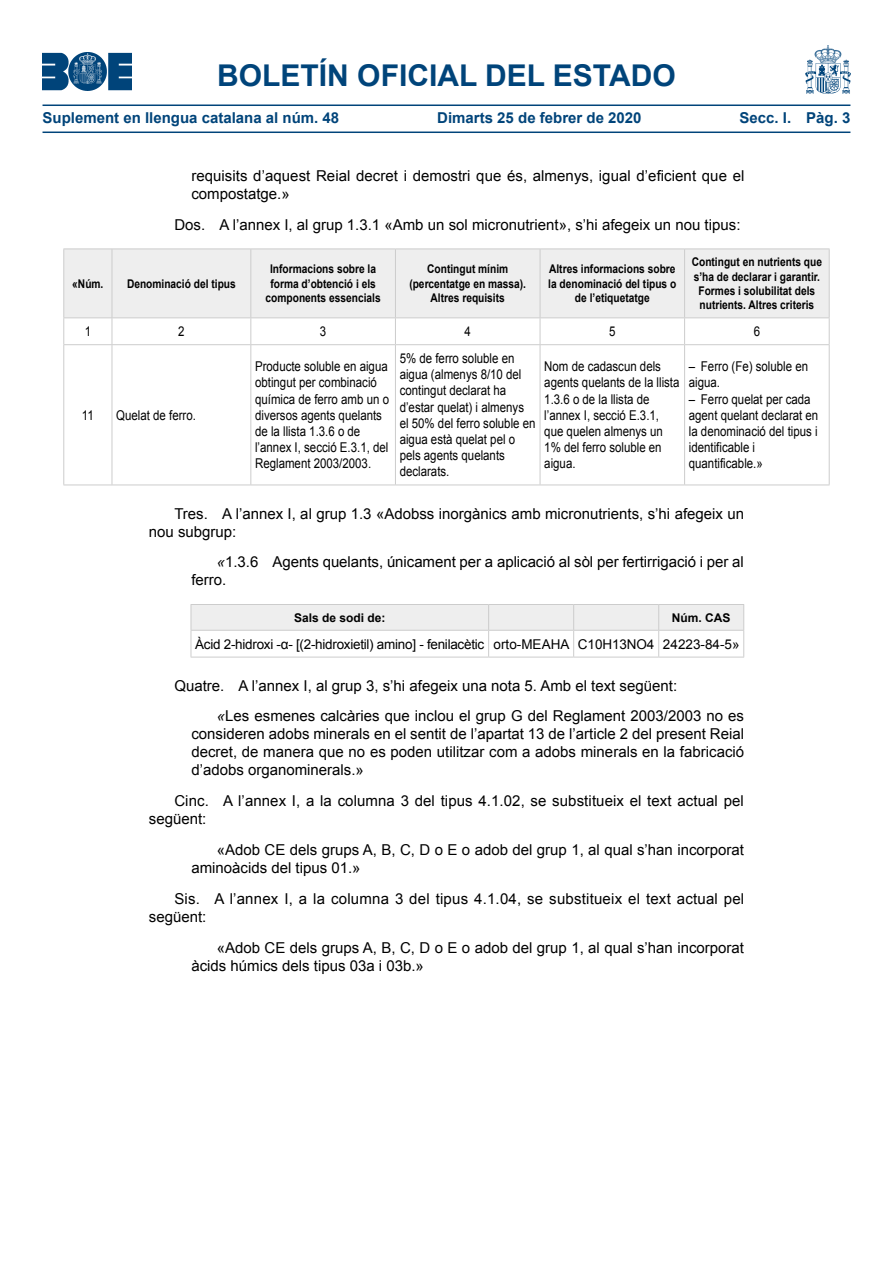
<style>
.page{position:relative;width:893px;height:1263px;background:#fff}
.page>*{position:absolute;margin:0;border:0;box-sizing:border-box;transform-origin:0 0}
.t1{font:700 30px "Arial";color:#00447a}
.SANGRADO_2{font:15px/18px "Arial MT2";color:#000}
.PARRAFO_2{font:15px/18px "Arial MT2";color:#000}
.SANGRADO{font:15px/18px "Arial MT2";letter-spacing:.005em;color:#000}
.t2{font:700 15px "Arial";color:#00447a}
.CUERPO_TABLA_IZQ{font:13.5px/16.2px "Arial MT2";color:#000;scale:.85 1}
.CUERPO_TABLA_IZQ-2{font:13.5px "Arial";letter-spacing:-.02em;color:#000}
.CUERPO_TABLA_CENTRO{font:13.5px "Arial MT2";color:#000}
.CUERPO_TABLA_CENTRO-2{font:13.5px "Arial MT2";color:#000;scale:.85 1}
.CABEZA_TABLA{font:700 12px/14.4px "Arial";color:#000;text-align:center;scale:.85 1}
.CABEZA_TABLA-2{font:700 12px "Arial";color:#000}
.s1{font-family:"Arial";font-style:italic}
</style>
<div class="page">
<img style="left:43px;top:53px;width:89px;height:37px">
<img style="left:805px;top:46px;width:45px;height:47px">
<hr style="left:43px;top:104px;width:807px;height:2px;background:#00447a">
<hr style="left:43px;top:132px;width:807px;height:1px;background:#00447a">
<div style="left:64px;top:250px;width:765px;height:67px;background:#eee"></div>
<hr style="left:63px;top:485px;width:49px;height:1px;background:#ccc">
<hr style="left:112px;top:485px;width:139px;height:1px;background:#ccc">
<hr style="left:251px;top:485px;width:144px;height:1px;background:#ccc">
<hr style="left:395px;top:485px;width:145px;height:1px;background:#ccc">
<hr style="left:540px;top:485px;width:145px;height:1px;background:#ccc">
<hr style="left:685px;top:485px;width:145px;height:1px;background:#ccc">
<svg style="left:63px;top:318px;width:1px;height:26px"></svg>
<hr style="left:63px;top:345px;width:1px;height:140px;background:#ccc">
<svg style="left:829px;top:318px;width:1px;height:26px"></svg>
<hr style="left:829px;top:345px;width:1px;height:140px;background:#ccc">
<svg style="left:112px;top:318px;width:1px;height:26px"></svg>
<svg style="left:250px;top:318px;width:1px;height:26px"></svg>
<svg style="left:395px;top:318px;width:1px;height:26px"></svg>
<svg style="left:540px;top:318px;width:1px;height:26px"></svg>
<svg style="left:684px;top:318px;width:1px;height:26px"></svg>
<hr style="left:112px;top:345px;width:1px;height:140px;background:#ccc">
<hr style="left:250px;top:345px;width:1px;height:140px;background:#ccc">
<hr style="left:395px;top:345px;width:1px;height:140px;background:#ccc">
<hr style="left:540px;top:345px;width:1px;height:140px;background:#ccc">
<hr style="left:684px;top:345px;width:1px;height:140px;background:#ccc">
<hr style="left:63px;top:344px;width:49px;height:1px;background:#ccc">
<hr style="left:112px;top:344px;width:139px;height:1px;background:#ccc">
<hr style="left:251px;top:344px;width:144px;height:1px;background:#ccc">
<hr style="left:395px;top:344px;width:145px;height:1px;background:#ccc">
<hr style="left:540px;top:344px;width:145px;height:1px;background:#ccc">
<hr style="left:685px;top:344px;width:145px;height:1px;background:#ccc">
<hr style="left:829px;top:249px;width:1px;height:68px;background:#ccc">
<hr style="left:63px;top:249px;width:1px;height:68px;background:#ccc">
<hr style="left:112px;top:249px;width:1px;height:68px;background:#ccc">
<hr style="left:250px;top:249px;width:1px;height:68px;background:#ccc">
<hr style="left:395px;top:249px;width:1px;height:68px;background:#ccc">
<hr style="left:540px;top:249px;width:1px;height:68px;background:#ccc">
<hr style="left:684px;top:249px;width:1px;height:68px;background:#ccc">
<hr style="left:63px;top:249px;width:49px;height:1px;background:#ccc">
<hr style="left:112px;top:249px;width:139px;height:1px;background:#ccc">
<hr style="left:251px;top:249px;width:144px;height:1px;background:#ccc">
<hr style="left:395px;top:249px;width:145px;height:1px;background:#ccc">
<hr style="left:540px;top:249px;width:145px;height:1px;background:#ccc">
<hr style="left:685px;top:249px;width:145px;height:1px;background:#ccc">
<hr style="left:63px;top:317px;width:49px;height:1px;background:#ccc">
<hr style="left:112px;top:317px;width:139px;height:1px;background:#ccc">
<hr style="left:251px;top:317px;width:144px;height:1px;background:#ccc">
<hr style="left:395px;top:317px;width:145px;height:1px;background:#ccc">
<hr style="left:540px;top:317px;width:145px;height:1px;background:#ccc">
<hr style="left:685px;top:317px;width:145px;height:1px;background:#ccc">
<hr style="left:191px;top:657px;width:298px;height:1px;background:#ccc">
<hr style="left:489px;top:657px;width:85px;height:1px;background:#ccc">
<hr style="left:574px;top:657px;width:85px;height:1px;background:#ccc">
<hr style="left:659px;top:657px;width:85px;height:1px;background:#ccc">
<svg style="left:191px;top:605px;width:553px;height:52px"></svg>
<hr style="left:191px;top:604px;width:298px;height:1px;background:#ccc">
<hr style="left:489px;top:604px;width:85px;height:1px;background:#ccc">
<hr style="left:574px;top:604px;width:85px;height:1px;background:#ccc">
<hr style="left:659px;top:604px;width:85px;height:1px;background:#ccc">
<hr style="left:191px;top:630px;width:298px;height:1px;background:#ccc">
<hr style="left:489px;top:630px;width:85px;height:1px;background:#ccc">
<hr style="left:574px;top:630px;width:85px;height:1px;background:#ccc">
<hr style="left:659px;top:630px;width:85px;height:1px;background:#ccc">
<h1 class="t1" style="left:217px;top:55px;width:460px">BOLETÍN OFICIAL DEL ESTADO</h1>
<p class="t2" style="left:43px;top:108px;width:298px">Suplement en llengua catalana al núm. 48</p>
<p class="t2" style="left:437px;top:108px;width:206px">Dimarts 25 de febrer de 2020</p>
<p class="t2" style="left:740px;top:108px;width:112px">Secc. I. Pàg. 3</p>
<p class="SANGRADO" style="left:191px;top:167px;width:554px">requisits d’aquest Reial decret i demostri que és, almenys, igual d’eficient que el compostatge.»</p>
<p class="PARRAFO_2" style="left:174px;top:216px;width:568px">Dos. A l’annex I, al grup 1.3.1 «Amb un sol micronutrient», s’hi afegeix un nou tipus:</p>
<p class="CABEZA_TABLA" style="left:72px;top:277px;width:38px">«Núm.</p>
<p class="CABEZA_TABLA" style="left:127px;top:277px;width:130px">Denominació del tipus</p>
<p class="CABEZA_TABLA" style="left:266px;top:262px;width:137px">Informacions sobre la forma d’obtenció i els components essencials</p>
<p class="CABEZA_TABLA" style="left:409px;top:262px;width:139px">Contingut mínim (percentatge en massa).<br>Altres requisits</p>
<p class="CABEZA_TABLA" style="left:548px;top:262px;width:152px">Altres informacions sobre la denominació del tipus o de l’etiquetatge</p>
<p class="CABEZA_TABLA" style="left:692px;top:255px;width:155px">Contingut en nutrients que s’ha de declarar i garantir.<br>Formes i solubilitat dels nutrients. Altres criteris</p>
<p class="CUERPO_TABLA_CENTRO-2" style="left:85px;top:323px;width:9px">1</p>
<p class="CUERPO_TABLA_CENTRO-2" style="left:178px;top:323px;width:9px">2</p>
<p class="CUERPO_TABLA_CENTRO-2" style="left:320px;top:323px;width:9px">3</p>
<p class="CUERPO_TABLA_CENTRO-2" style="left:465px;top:323px;width:9px">4</p>
<p class="CUERPO_TABLA_CENTRO-2" style="left:609px;top:323px;width:9px">5</p>
<p class="CUERPO_TABLA_CENTRO-2" style="left:754px;top:323px;width:9px">6</p>
<p class="CUERPO_TABLA_IZQ" style="left:255px;top:358px;width:159px">Producte soluble en aigua obtingut per combinació química de ferro amb un o diversos agents quelants de la llista 1.3.6 o de l’annex I, secció E.3.1, del<br>Reglament 2003/2003.</p>
<p class="CUERPO_TABLA_IZQ" style="left:400px;top:350px;width:161px">5% de ferro soluble en aigua (almenys 8/10 del contingut declarat ha d’estar quelat) i almenys el 50% del ferro soluble en aigua està quelat pel o pels agents quelants declarats.</p>
<p class="CUERPO_TABLA_IZQ" style="left:544px;top:358px;width:161px">Nom de cadascun dels agents quelants de la llista<br>1.3.6 o de la llista de l’annex I, secció E.3.1, que quelen almenys un<br>1% del ferro soluble en aigua.</p>
<p class="CUERPO_TABLA_IZQ" style="left:689px;top:358px;width:142px">– Ferro (Fe) soluble en aigua.</p>
<p class="CUERPO_TABLA_IZQ" style="left:689px;top:391px;width:154px">– Ferro quelat per cada agent quelant declarat en la denominació del tipus i identificable i quantificable.»</p>
<p class="PARRAFO_2" style="left:149px;top:504px;width:597px;text-indent:26px">Tres. A l’annex I, al grup 1.3 «Adobss inorgànics amb micronutrients, s’hi afegeix un nou subgrup:</p>
<p class="SANGRADO_2" style="left:191px;top:553px;width:554px;text-indent:26px"><span class="s1">«</span>1.3.6 Agents quelants, únicament per a aplicació al sòl per fertirrigació i per al ferro.</p>
<p class="CABEZA_TABLA-2" style="left:294px;top:609px;width:93px">Sals de sodi de:</p>
<p class="CABEZA_TABLA-2" style="left:672px;top:609px;width:60px">Núm. CAS</p>
<p class="CUERPO_TABLA_IZQ-2" style="left:195px;top:635px;width:291px">Àcid 2-hidroxi -α- [(2-hidroxietil) amino] - fenilacètic</p>
<p class="CUERPO_TABLA_CENTRO" style="left:494px;top:635px;width:77px">orto-MEAHA</p>
<p class="CUERPO_TABLA_CENTRO" style="left:578px;top:635px;width:78px">C10H13NO4</p>
<p class="CUERPO_TABLA_CENTRO" style="left:663px;top:635px;width:78px">24223-84-5»</p>
<p class="PARRAFO_2" style="left:174px;top:677px;width:504px">Quatre. A l’annex I, al grup 3, s’hi afegeix una nota 5. Amb el text següent:</p>
<p class="SANGRADO_2" style="left:191px;top:707px;width:554px;text-align:justify;text-indent:26px"><span class="s1">«</span>Les esmenes calcàries que inclou el grup G del Reglament 2003/2003 no es consideren adobs minerals en el sentit de l’apartat 13 de l’article 2 del present Reial decret, de manera que no es poden utilitzar com a adobs minerals en la fabricació d’adobs organominerals.»</p>
<p class="PARRAFO_2" style="left:149px;top:792px;width:596px;text-indent:26px">Cinc. A l’annex I, a la columna 3 del tipus 4.1.02, se substitueix el text actual pel següent:</p>
<p class="SANGRADO_2" style="left:191px;top:841px;width:554px;text-indent:26px">«Adob CE dels grups A, B, C, D o E o adob del grup 1, al qual s’han incorporat aminoàcids del tipus 01.»</p>
<p class="PARRAFO_2" style="left:149px;top:890px;width:597px;text-indent:26px">Sis. A l’annex I, a la columna 3 del tipus 4.1.04, se substitueix el text actual pel següent:</p>
<p class="SANGRADO_2" style="left:191px;top:938px;width:554px;text-indent:26px">«Adob CE dels grups A, B, C, D o E o adob del grup 1, al qual s’han incorporat àcids húmics dels tipus 03a i 03b.»</p>
<p class="CUERPO_TABLA_CENTRO-2" style="left:82px;top:406px;width:16px">11</p>
<p class="CUERPO_TABLA_IZQ" style="left:116px;top:407px;width:95px">Quelat de ferro.</p>
</div>
